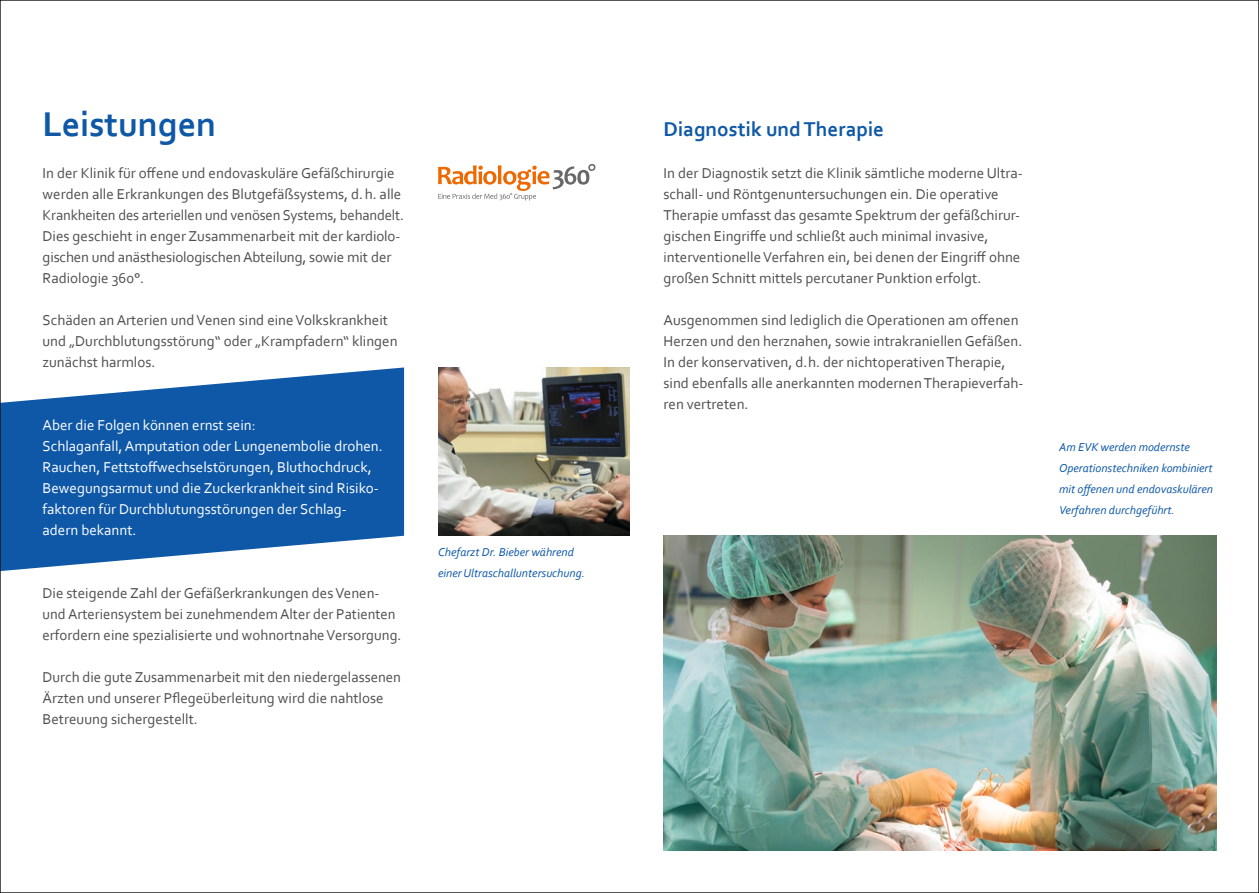
<style>
.page{position:relative;width:1259px;height:893px;background:#fff}
.page>*{position:absolute;margin:0;border:0;box-sizing:border-box;transform-origin:0 0}
.t1{font:700 36px "Corbel";color:#0e58a7}
.t2{font:700 21px "Corbel";color:#0e58a7}
.t3{font:15px/21px "Corbel";color:#4e4e4d}
.t4{font:15px/21px "Corbel";color:#fff}
.t5{font:italic 12px/21px "Corbel";color:#0e58a7}
</style>
<div class="page">
<svg style="left:438px;top:164px;width:157px;height:36px"></svg>
<svg style="left:2px;top:367px;width:402px;height:204px;fill:#0e58a7"></svg>
<img style="left:438px;top:367px;width:191px;height:168px">
<img style="left:663px;top:535px;width:553px;height:315px">
<h1 class="t1" style="left:43px;top:102px;width:175px">Leistungen</h1>
<p class="t3" style="left:43px;top:163px;width:363px">In der Klinik für offene und endovaskuläre Gefäßchirurgie werden alle Erkrankungen des Blutgefäßsystems, d.h. alle Krankheiten des arteriellen und venösen Systems, behandelt.<br>Dies geschieht in enger Zusammenarbeit mit der kardiolo&shy;gischen und anästhesiologischen Abteilung, sowie mit der Radiologie 360°.</p>
<p class="t3" style="left:43px;top:310px;width:356px">Schäden an Arterien und Venen sind eine Volkskrankheit und „Durchblutungsstörung“ oder „Krampfadern“ klingen zunächst harmlos.</p>
<p class="t4" style="left:43px;top:415px;width:342px">Aber die Folgen können ernst sein:<br>Schlaganfall, Amputation oder Lungenembolie drohen.<br>Rauchen, Fettstoffwechselstörungen, Bluthochdruck, Bewegungsarmut und die Zuckerkrankheit sind Risiko&shy;faktoren für Durchblutungsstörungen der Schlag&shy;adern bekannt.</p>
<p class="t3" style="left:43px;top:583px;width:360px">Die steigende Zahl der Gefäßerkrankungen des Venen&shy;und Arteriensystem bei zunehmendem Alter der Patienten erfordern eine spezialisierte und wohnortnahe Versorgung.</p>
<p class="t3" style="left:43px;top:667px;width:360px">Durch die gute Zusammenarbeit mit den niedergelassenen<br>Ärzten und unserer Pflegeüberleitung wird die nahtlose<br>Betreuung sichergestellt.</p>
<p class="t5" style="left:438px;top:542px;width:148px">Chefarzt Dr. Bieber während einer Ultraschalluntersuchung.</p>
<h2 class="t2" style="left:663px;top:116px;width:222px">Diagnostik und Therapie</h2>
<p class="t3" style="left:663px;top:163px;width:361px">In der Diagnostik setzt die Klinik sämtliche moderne Ultra&shy;schall- und Röntgenuntersuchungen ein. Die operative Therapie umfasst das gesamte Spektrum der gefäßchirur&shy;gischen Eingriffe und schließt auch minimal invasive, interventionelle Verfahren ein, bei denen der Eingriff ohne großen Schnitt mittels percutaner Punktion erfolgt.</p>
<p class="t3" style="left:663px;top:310px;width:361px">Ausgenommen sind lediglich die Operationen am offenen Herzen und den herznahen, sowie intrakraniellen Gefäßen.<br>In der konservativen, d.h. der nichtoperativen Therapie, sind ebenfalls alle anerkannten modernen Therapieverfah&shy;ren vertreten.</p>
<p class="t5" style="left:1059px;top:437px;width:156px">Am EVK werden modernste<br>Operationstechniken kombiniert mit offenen und endovaskulären<br>Verfahren durchgeführt.</p>
</div>
